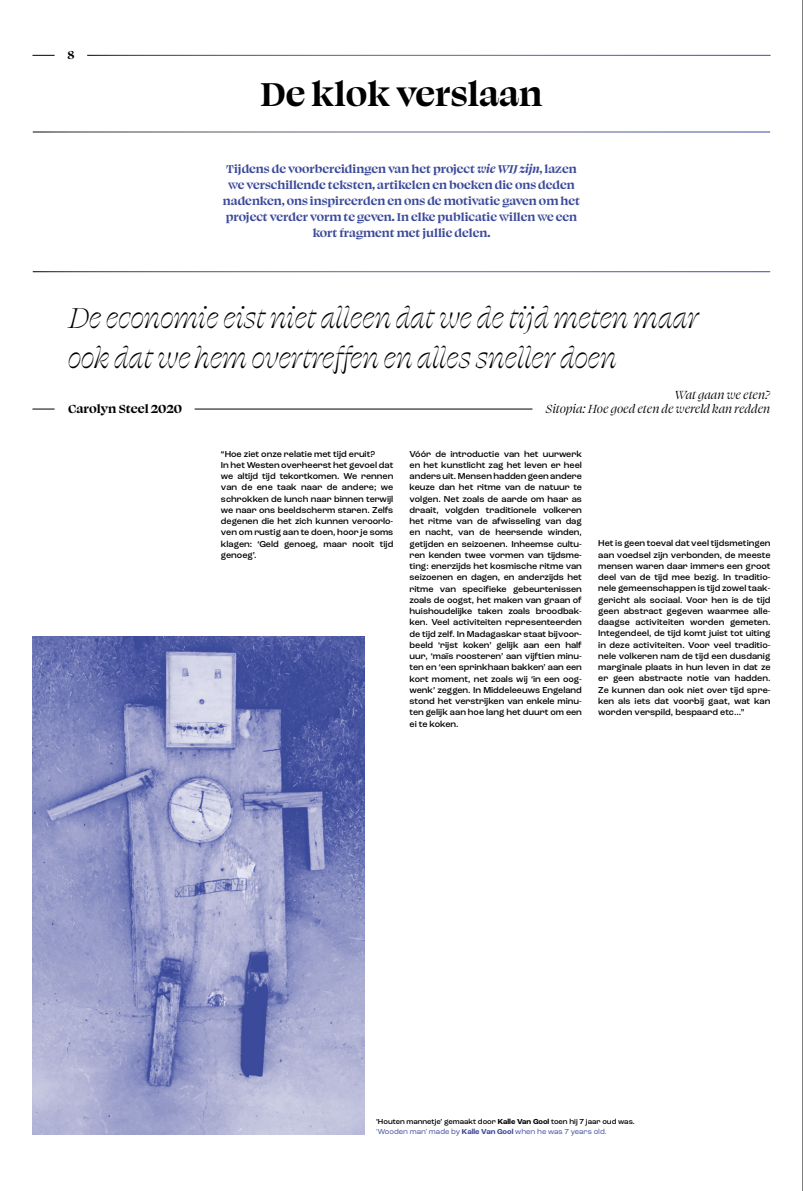
<style>
.page{position:relative;width:803px;height:1191px;background:#fff}
.page>*{position:absolute;margin:0;border:0;box-sizing:border-box;transform-origin:0 0}
.t1{font:700 38px "Swear Display";color:#000}
.t2{font:33px/39.6px "Swear Display Light Cilati";color:#000}
.t3{font:italic 13.5px "Swear Display";color:#000}
.t4{font:700 13.5px "Swear Display";color:#000}
.t5{font:700 13.3px "Swear Display";color:#000}
.t6{font:700 13px/16px "Swear Display";color:#3d4a9a;text-align:center}
.t7{font:500 9.1px/11.2px "Roc Grotesk";color:#000;text-align:justify}
.t8{font:500 7.6px "Roc Grotesk";color:#000}
.t9{font:7.6px "Roc Grotesk";color:#3d4a9a}
.s1{font-style:italic}
.s2{font-weight:700}
</style>
<div class="page">
<img style="left:33px;top:636px;width:332px;height:498px">
<svg style="left:32px;top:55px;width:23px;height:1px"></svg>
<hr style="left:194px;top:409px;width:338px;height:1px;background:#000">
<svg style="left:32px;top:409px;width:23px;height:1px"></svg>
<hr style="left:802px;top:0;width:1px;height:1191px;background:#000">
<h3 class="t5" style="left:67px;top:46px;width:9px">8</h3>
<h1 class="t1" style="left:260px;top:70px;width:283px">De klok verslaan</h1>
<p class="t6" style="left:223px;top:160px;width:358px">Tijdens de voorbereidingen van het project <span class="s1">wie WIJ zijn</span>, lazen we verschillende teksten, artikelen en boeken die ons deden nadenken, ons inspireerden en ons de motivatie gaven om het project verder vorm te geven. In elke publicatie willen we een kort fragment met jullie delen.</p>
<h2 class="t2" style="left:68px;top:295px;width:632px">De economie eist niet alleen dat we de tijd meten maar ook dat we hem overtreffen en alles sneller doen</h2>
<h3 class="t3" style="left:674px;top:386px;width:97px">Wat gaan we eten?</h3>
<h3 class="t4" style="left:68px;top:400px;width:115px">Carolyn Steel 2020</h3>
<h3 class="t3" style="left:545px;top:400px;width:226px">Sitopia: Hoe goed eten de wereld kan redden</h3>
<p class="t7" style="left:221px;top:448px;width:174px;text-align:left">“Hoe ziet onze relatie met tijd eruit?<br>In het Westen overheerst het gevoel dat we altijd tijd tekortkomen. We rennen van de ene taak naar de andere; we schrokken de lunch naar binnen terwijl we naar ons beeldscherm staren. Zelfs degenen die het zich kunnen veroorlo&shy;ven om rustig aan te doen, hoor je soms klagen: ‘Geld genoeg, maar nooit tijd genoeg’.</p>
<p class="t7" style="left:409px;top:448px;width:174px">Vóór de introductie van het uurwerk en het kunstlicht zag het leven er heel anders uit. Mensen hadden geen andere keuze dan het ritme van de natuur te volgen. Net zoals de aarde om haar as draait, volgden traditionele volkeren het ritme van de afwisseling van dag en nacht, van de heersende winden, getijden en seizoenen. Inheemse cultu&shy;ren kenden twee vormen van tijdsme&shy;ting: enerzijds het kosmische ritme van seizoenen en dagen, en anderzijds het ritme van specifieke gebeurtenissen zoals de oogst, het maken van graan of huishoudelijke taken zoals broodbak&shy;ken. Veel activiteiten representeerden de tijd zelf. In Madagaskar staat bijvoor&shy;beeld ‘rijst koken’ gelijk aan een half uur, ‘maïs roosteren’ aan vijftien minu&shy;ten en ‘een sprinkhaan bakken’ aan een kort moment, net zoals wij ‘in een oog&shy;wenk’ zeggen. In Middeleeuws Engeland stond het verstrijken van enkele minu&shy;ten gelijk aan hoe lang het duurt om een ei te koken.</p>
<p class="t7" style="left:598px;top:538px;width:174px">Het is geen toeval dat veel tijdsmetingen aan voedsel zijn verbonden, de meeste mensen waren daar immers een groot deel van de tijd mee bezig. In traditio&shy;nele gemeenschappen is tijd zowel taak&shy;gericht als sociaal. Voor hen is de tijd geen abstract gegeven waarmee alle&shy;daagse activiteiten worden gemeten.<br>Integendeel, de tijd komt juist tot uiting in deze activiteiten. Voor veel traditio&shy;nele volkeren nam de tijd een dusdanig marginale plaats in hun leven in dat ze er geen abstracte notie van hadden.<br>Ze kunnen dan ook niet over tijd spre&shy;ken als iets dat voorbij gaat, wat kan worden verspild, bespaard etc…”</p>
<p class="t8" style="left:376px;top:1116px;width:260px">’Houten mannetje’ gemaakt door <span class="s2">Kalle Van Gool</span> toen hij 7 jaar oud was.</p>
<p class="t9" style="left:376px;top:1126px;width:232px">'Wooden man' made by <span class="s2">Kalle Van Gool</span> when he was 7 years old.</p>
</div>
